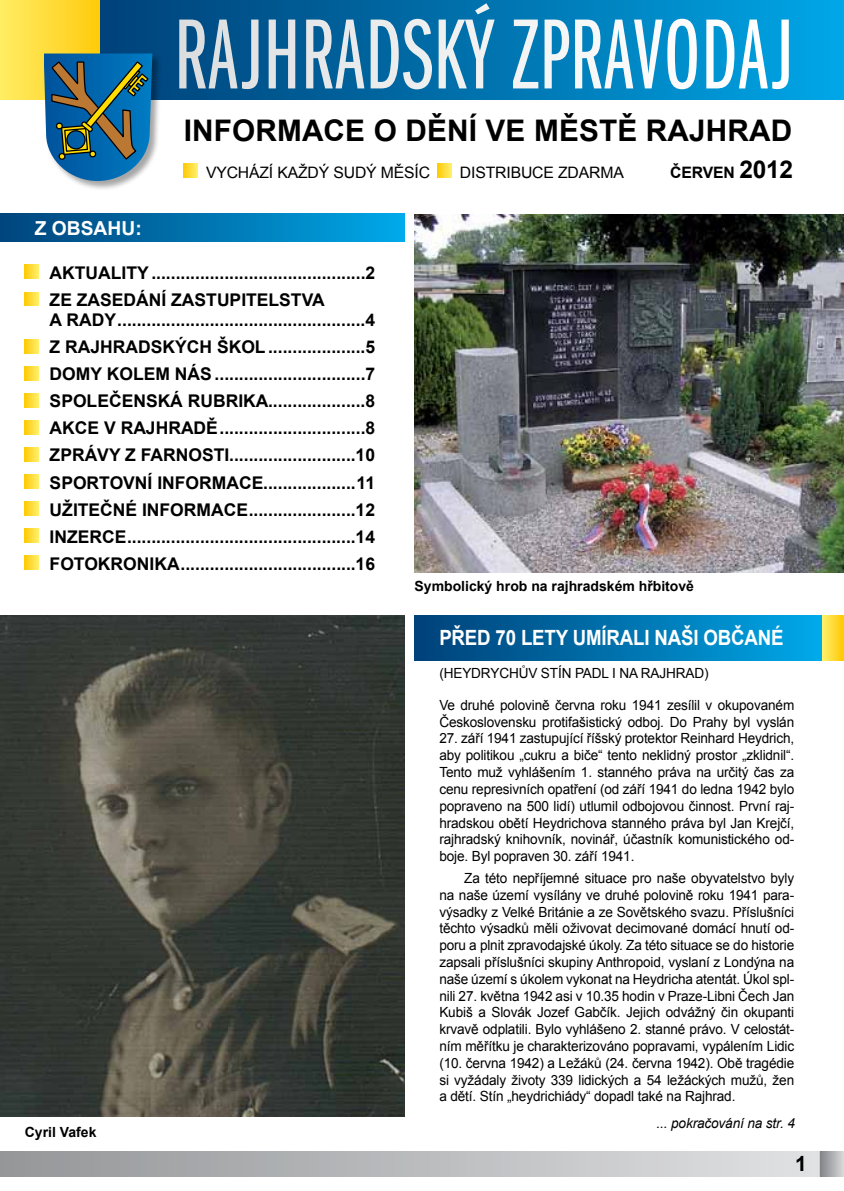
<style>
.page{position:relative;width:844px;height:1191px;background:#fff}
.page>*{position:absolute;margin:0;border:0;box-sizing:border-box;transform-origin:0 0}
.t1{font:700 29.75px "Arial";letter-spacing:.005em;color:#000}
.t2{font:700 21px "Arial";color:#fff;scale:.89 1}
.t3{font:700 21px "Arial";color:#000}
.t4{font:700 19.25px "Arial";color:#fff}
.t5{font:700 17.5px/27.1px "Arial";color:#000}
.t6{font:15.75px "Arial";letter-spacing:-.01em;color:#000}
.t7{font:700 15.75px "Arial";letter-spacing:-.01em;color:#000}
.t8{font:14px/16.8px "Arial";letter-spacing:-.01em;color:#000;text-align:justify}
.t9{font:700 14px "Arial";color:#000}
.t10{font:italic 14px "Arial";letter-spacing:-.01em;color:#000}
.s1{font-size:24.5px}
</style>
<div class="page">
<svg style="left:99px;top:0;width:744px;height:99px;background:#227cae"></svg>
<div style="left:0;top:0;width:99px;height:99px;background:linear-gradient(to right,#ffed65,#ffcb0e)"></div>
<div style="left:44px;top:53px;width:118px;height:138px;background:#000;opacity:.35"></div>
<svg style="left:44px;top:53px;width:108px;height:128px;background:#3a728a"></svg>
<div style="left:819px;top:1151px;width:24px;height:25px;background:linear-gradient(to right,#7f8184,#d0d1d3)"></div>
<svg style="left:335px;top:3px;width:453px;height:86px"></svg>
<svg style="left:184px;top:164px;width:13px;height:13px"></svg>
<svg style="left:437px;top:164px;width:14px;height:13px"></svg>
<svg style="left:25px;top:265px;width:14px;height:14px"></svg>
<svg style="left:25px;top:292px;width:14px;height:14px"></svg>
<svg style="left:25px;top:339px;width:14px;height:14px"></svg>
<svg style="left:25px;top:366px;width:14px;height:14px"></svg>
<svg style="left:25px;top:393px;width:14px;height:14px"></svg>
<svg style="left:25px;top:420px;width:14px;height:14px"></svg>
<svg style="left:25px;top:447px;width:14px;height:14px"></svg>
<svg style="left:25px;top:474px;width:14px;height:14px"></svg>
<svg style="left:25px;top:502px;width:14px;height:13px"></svg>
<svg style="left:25px;top:529px;width:14px;height:14px"></svg>
<svg style="left:25px;top:556px;width:14px;height:14px"></svg>
<div style="left:0;top:214px;width:404px;height:27px;background:linear-gradient(to right,#00437a,#00a7e7)"></div>
<div style="left:0;top:1151px;width:819px;height:25px;background:linear-gradient(to right,#949698,#e0e1e3)"></div>
<img style="left:414px;top:214px;width:429px;height:358px">
<div style="left:821px;top:615px;width:22px;height:45px;background:linear-gradient(to right,#fff374,#ffcb0a)"></div>
<img style="left:0;top:615px;width:404px;height:501px">
<div style="left:414px;top:615px;width:407px;height:45px;background:linear-gradient(to right,#003f76,#00a7e7)"></div>
<h3 class="t4" style="left:35px;top:215px;width:108px">Z OBSAHU:</h3>
<h1 class="t1" style="left:184px;top:110px;width:610px">INFORMACE O DĚNÍ VE MĚSTĚ RAJHRAD</h1>
<p class="t6" style="left:206px;top:162px;width:225px">VYCHÁZÍ KAŽDÝ SUDÝ MĚSÍC</p>
<p class="t6" style="left:460px;top:162px;width:165px">DISTRIBUCE ZDARMA</p>
<p class="t7" style="left:670px;top:161px;width:124px">ČERVEN <span class="s1">2012</span></p>
<p class="t5" style="left:50px;top:260px;width:327px">AKTUALITY............................................2<br>ZE ZASEDÁNÍ ZASTUPITELSTVA</p>
<p class="t5" style="left:50px;top:307px;width:327px;text-align:justify">A RADY...................................................4<br>Z RAJHRADSKÝCH ŠKOL....................5<br>DOMY KOLEM NÁS ...............................7<br>SPOLEČENSKÁ RUBRIKA....................8<br>AKCE V RAJHRADĚ..............................8<br>ZPRÁVY Z FARNOSTI..........................10<br>SPORTOVNÍ INFORMACE...................11<br>UŽITEČNÉ INFORMACE......................12<br>INZERCE...............................................14<br>FOTOKRONIKA....................................16</p>
<p class="t9" style="left:25px;top:1122px;width:73px">Cyril Vafek</p>
<p class="t9" style="left:414px;top:577px;width:281px">Symbolický hrob na rajhradském hřbitově</p>
<h2 class="t2" style="left:439px;top:624px;width:106px">Před 70 lety</h2>
<h2 class="t2" style="left:572px;top:624px;width:13px">umírali</h2>
<h2 class="t2" style="left:654px;top:624px;width:13px">naši</h2>
<h2 class="t2" style="left:703px;top:624px;width:16px">občané</h2>
<p class="t8" style="left:439px;top:665px;width:271px">(HEYDRYCHŮV STÍN PADL I NA RAJHRAD)</p>
<p class="t8" style="left:439px;top:696px;width:356px">Ve druhé polovině června roku 1941 zesílil v okupovaném<br>Československu protifašistický odboj. Do Prahy byl vyslán</p>
<p class="t8" style="left:439px;top:730px;width:356px">27. září 1941 zastupující říšský protektor Reinhard Heydrich, aby politikou „cukru a biče“ tento neklidný prostor „zklidnil“.<br>Tento muž vyhlášením 1. stanného práva na určitý čas za cenu represivních opatření (od září 1941 do ledna 1942 bylo popraveno na 500 lidí) utlumil odbojovou činnost. První raj&shy;hradskou obětí Heydrichova stanného práva byl Jan Krejčí, rajhradský knihovník, novinář, účastník komunistického od&shy;boje. Byl popraven 30. září 1941.</p>
<p class="t8" style="left:439px;top:869px;width:356px;text-indent:25px">Za této nepříjemné situace pro naše obyvatelstvo byly na naše území vysílány ve druhé polovině roku 1941 para&shy;výsadky z Velké Británie a ze Sovětského svazu. Příslušníci těchto výsadků měli oživovat decimované domácí hnutí od&shy;poru a plnit zpravodajské úkoly. Za této situace se do historie zapsali příslušníci skupiny Anthropoid, vyslaní z Londýna na naše území s úkolem vykonat na Heydricha atentát. Úkol spl&shy;nili 27. května 1942 asi v 10.35 hodin v Praze-Libni Čech Jan Kubiš a Slovák Jozef Gabčík. Jejich odvážný čin okupanti krvavě odplatili. Bylo vyhlášeno 2. stanné právo. V celostát&shy;ním měřítku je charakterizováno popravami, vypálením Lidic (10. června 1942) a Ležáků (24. června 1942). Obě tragédie si vyžádaly životy 339 lidických a 54 ležáckých mužů, žen a dětí. Stín „heydrichiády“ dopadl také na Rajhrad.</p>
<p class="t10" style="left:656px;top:1114px;width:140px">... pokračování na str. 4</p>
<h2 class="t3" style="left:795px;top:1149px;width:13px">1</h2>
</div>
